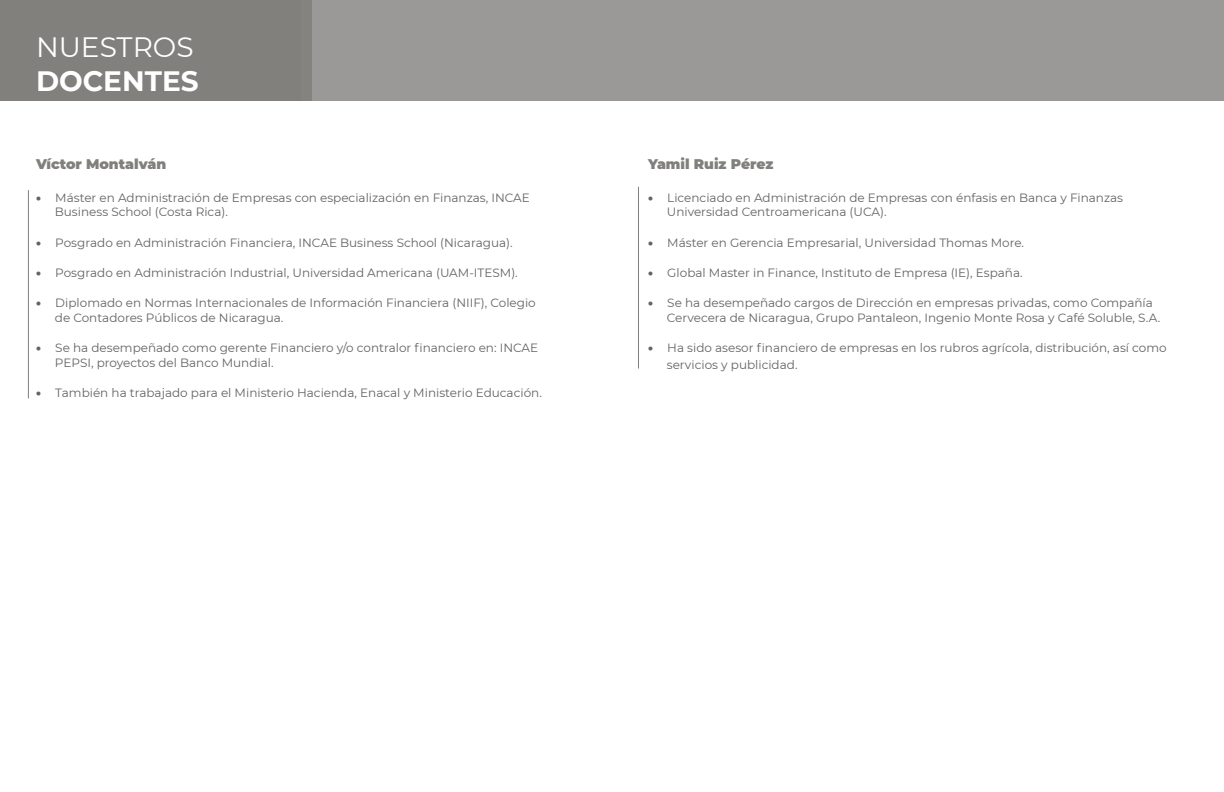
<style>
.page{position:relative;width:1224px;height:792px;background:#fff}
.page>*{position:absolute;margin:0;border:0;box-sizing:border-box;transform-origin:0 0}
.t1{font:28px "Montserrat";color:#fff}
.t2{font:700 28px "Montserrat";color:#fff}
.t3{font:900 14px "Montserrat";color:#82807d}
.t4{font:12px/14.4px "Montserrat";color:#636363}
.s1{font-weight:900}
</style>
<div class="page">
<div style="left:0;top:0;width:300px;height:100px;background:#82807d"></div>
<div style="left:300px;top:0;width:924px;height:100px;background:#9b9997"></div>
<hr style="left:28px;top:190px;width:1px;height:208px;background:#82807d">
<hr style="left:638px;top:187px;width:1px;height:182px;background:#82807d">
<h1 class="t1" style="left:36px;top:28px;width:159px">NUESTROS</h1>
<h1 class="t2" style="left:36px;top:61px;width:164px">DOCENTES</h1>
<p class="t3" style="left:36px;top:154px;width:132px">Víctor Montalván</p>
<p class="t4" style="left:55px;top:190px;width:477px;text-indent:-19px"><span class="s1">•</span> Máster en Administración de Empresas con especialización en Finanzas, INCAE<br>Business School (Costa Rica).</p>
<p class="t4" style="left:36px;top:235px;width:478px"><span class="s1">•</span> Posgrado en Administración Financiera, INCAE Business School (Nicaragua).</p>
<p class="t4" style="left:36px;top:265px;width:483px"><span class="s1">•</span> Posgrado en Administración Industrial, Universidad Americana (UAM-ITESM).</p>
<p class="t4" style="left:55px;top:296px;width:482px;text-indent:-19px"><span class="s1">•</span> Diplomado en Normas Internacionales de Información Financiera (NIIF), Colegio de Contadores Públicos de Nicaragua.</p>
<p class="t4" style="left:55px;top:340px;width:485px;text-indent:-19px"><span class="s1">•</span> Se ha desempeñado como gerente Financiero y/o contralor financiero en: INCAE<br>PEPSI, proyectos del Banco Mundial.</p>
<p class="t4" style="left:36px;top:385px;width:507px"><span class="s1">•</span> También ha trabajado para el Ministerio Hacienda, Enacal y Ministerio Educación.</p>
<p class="t3" style="left:648px;top:154px;width:127px">Yamil Ruiz Pérez</p>
<p class="t4" style="left:667px;top:190px;width:458px;text-indent:-19px"><span class="s1">•</span> Licenciado en Administración de Empresas con énfasis en Banca y Finanzas<br>Universidad Centroamericana (UCA).</p>
<p class="t4" style="left:648px;top:235px;width:378px"><span class="s1">•</span> Máster en Gerencia Empresarial, Universidad Thomas More.</p>
<p class="t4" style="left:648px;top:265px;width:376px"><span class="s1">•</span> Global Master in Finance, Instituto de Empresa (IE), España.</p>
<p class="t4" style="left:667px;top:296px;width:495px;text-indent:-19px"><span class="s1">•</span> Se ha desempeñado cargos de Dirección en empresas privadas, como Compañía<br>Cervecera de Nicaragua, Grupo Pantaleon, Ingenio Monte Rosa y Café Soluble, S.A.</p>
<p class="t4" style="left:667px;top:339px;width:501px;line-height:16.8px;text-indent:-19px"><span class="s1">•</span> Ha sido asesor financiero de empresas en los rubros agrícola, distribución, así como servicios y publicidad.</p>
</div>
